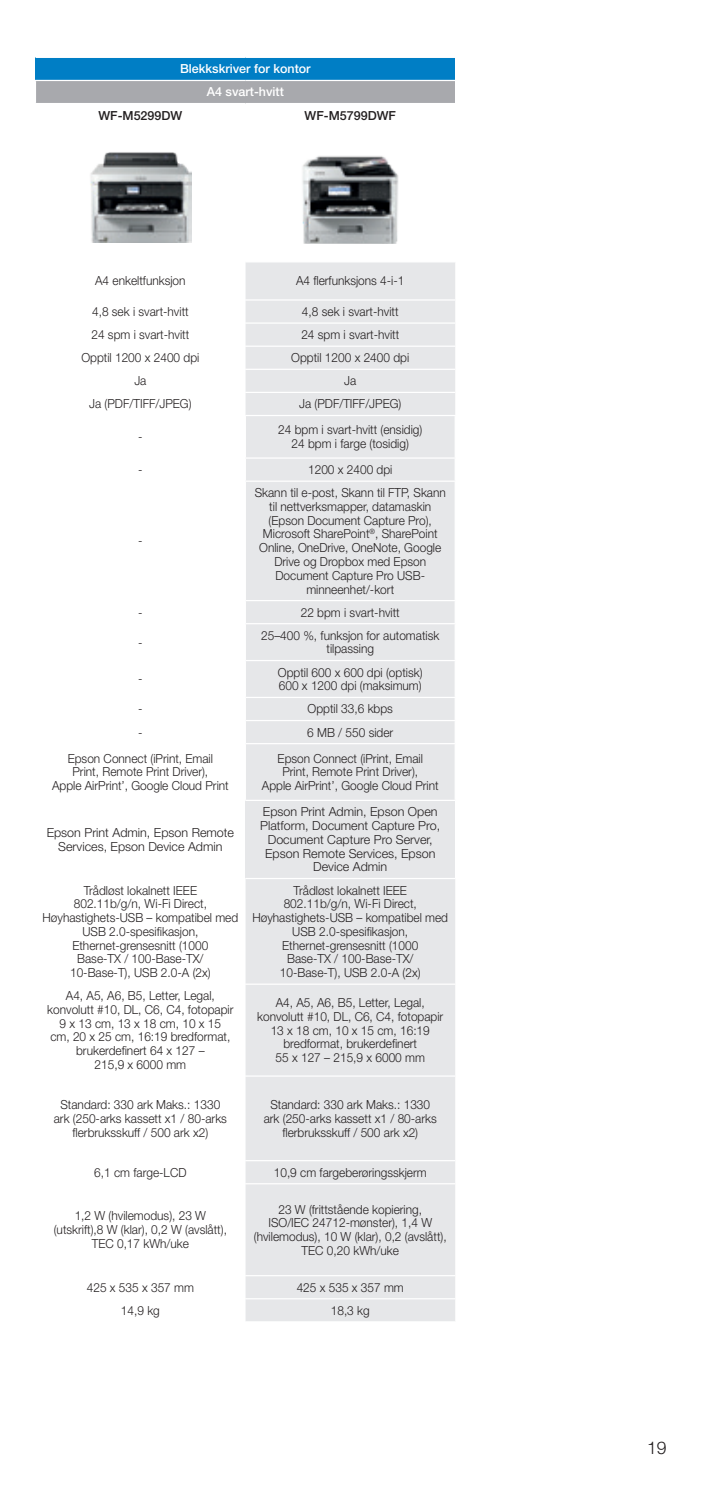
<style>
.page{position:relative;width:702px;height:1489px;background:#fff}
.page>*{position:absolute;margin:0;border:0;box-sizing:border-box;transform-origin:0 0}
.t1{font:300 17.5px "Helvetica Neue LT Pro";color:#231f20}
.t2{font:300 12.5px/13.8px "Helvetica Neue LT Pro";color:#231f20;text-align:center;scale:.95 1}
.t3{font:300 12.5px/13.8px "Helvetica Neue LT Pro";color:#231f20;text-align:center}
.t4{font:500 12.5px/23px "Helvetica Neue LT Pro";color:#fff;text-align:center}
.t5{font:500 12.5px "Helvetica Neue LT Pro";color:#231f20}
</style>
<div class="page">
<div style="left:35px;top:57px;width:420px;height:23px;background:#007ec5"></div>
<div style="left:35px;top:80px;width:420px;height:24px;background:#a8a9ad"></div>
<div style="left:245px;top:262px;width:210px;height:1059px;background:#e6e7e9"></div>
<div style="left:245px;top:800px;width:210px;height:78px;background:#e6e7e9"></div>
<hr style="left:35px;top:57px;width:210px;height:1px;background:#fff">
<hr style="left:245px;top:57px;width:210px;height:1px;background:#fff">
<hr style="left:35px;top:80px;width:210px;height:1px;background:#fff">
<hr style="left:245px;top:80px;width:210px;height:1px;background:#fff">
<hr style="left:35px;top:103px;width:210px;height:1px;background:#fff">
<hr style="left:245px;top:103px;width:210px;height:1px;background:#fff">
<hr style="left:245px;top:299px;width:210px;height:1px;background:#fff">
<hr style="left:245px;top:322px;width:210px;height:2px;background:#fff">
<hr style="left:245px;top:345px;width:210px;height:2px;background:#fff">
<hr style="left:245px;top:368px;width:210px;height:2px;background:#fff">
<hr style="left:245px;top:392px;width:210px;height:1px;background:#fff">
<hr style="left:245px;top:415px;width:211px;height:1px;background:#fff">
<hr style="left:245px;top:416px;width:1px;height:41px;background:#fff">
<hr style="left:454px;top:416px;width:2px;height:41px;background:#fff">
<hr style="left:245px;top:457px;width:211px;height:1px;background:#fff">
<svg style="left:245px;top:458px;width:1px;height:22px"></svg>
<hr style="left:454px;top:458px;width:2px;height:22px;background:#fff">
<hr style="left:245px;top:480px;width:211px;height:2px;background:#fff">
<hr style="left:245px;top:482px;width:1px;height:118px;background:#fff">
<hr style="left:454px;top:482px;width:2px;height:118px;background:#fff">
<hr style="left:245px;top:600px;width:211px;height:1px;background:#fff">
<svg style="left:245px;top:601px;width:1px;height:22px"></svg>
<hr style="left:454px;top:601px;width:2px;height:22px;background:#fff">
<hr style="left:245px;top:623px;width:211px;height:1px;background:#fff">
<hr style="left:245px;top:624px;width:1px;height:36px;background:#fff">
<hr style="left:454px;top:624px;width:2px;height:36px;background:#fff">
<hr style="left:245px;top:660px;width:211px;height:1px;background:#fff">
<hr style="left:245px;top:661px;width:1px;height:35px;background:#fff">
<hr style="left:454px;top:661px;width:2px;height:35px;background:#fff">
<hr style="left:245px;top:696px;width:211px;height:2px;background:#fff">
<hr style="left:454px;top:698px;width:2px;height:22px;background:#fff">
<hr style="left:245px;top:720px;width:211px;height:1px;background:#fff">
<svg style="left:245px;top:698px;width:1px;height:45px"></svg>
<hr style="left:454px;top:721px;width:2px;height:22px;background:#fff">
<hr style="left:245px;top:743px;width:211px;height:1px;background:#fff">
<hr style="left:245px;top:744px;width:1px;height:55px;background:#fff">
<hr style="left:454px;top:744px;width:2px;height:55px;background:#fff">
<hr style="left:245px;top:799px;width:211px;height:2px;background:#fff">
<hr style="left:245px;top:877px;width:210px;height:2px;background:#fff">
<hr style="left:245px;top:983px;width:210px;height:1px;background:#fff">
<hr style="left:245px;top:1075px;width:210px;height:1px;background:#fff">
<hr style="left:245px;top:1159px;width:210px;height:2px;background:#fff">
<hr style="left:245px;top:1183px;width:210px;height:1px;background:#fff">
<hr style="left:245px;top:1274px;width:210px;height:2px;background:#fff">
<hr style="left:245px;top:1297px;width:210px;height:2px;background:#fff">
<svg style="left:35px;top:81px;width:1px;height:22px"></svg>
<img style="left:90px;top:152px;width:101px;height:90px">
<img style="left:302px;top:156px;width:97px;height:88px">
<p class="t4" style="left:180px;top:57px;width:132px">Blekkskriver for kontor<br>A4 svart-hvitt</p>
<p class="t5" style="left:98px;top:108px;width:85px">WF-M5299DW</p>
<p class="t5" style="left:304px;top:108px;width:93px">WF-M5799DWF</p>
<p class="t2" style="left:95px;top:274px;width:97px">A4 enkeltfunksjon</p>
<p class="t2" style="left:296px;top:274px;width:116px">A4 flerfunksjons 4-i-1</p>
<p class="t2" style="left:92px;top:304px;width:103px">4,8 sek i svart-hvitt</p>
<p class="t2" style="left:302px;top:304px;width:103px">4,8 sek i svart-hvitt</p>
<p class="t2" style="left:91px;top:327px;width:104px">24 spm i svart-hvitt</p>
<p class="t2" style="left:301px;top:327px;width:104px">24 spm i svart-hvitt</p>
<p class="t2" style="left:81px;top:350px;width:126px">Opptil 1200 x 2400 dpi</p>
<p class="t2" style="left:291px;top:350px;width:126px">Opptil 1200 x 2400 dpi</p>
<p class="t2" style="left:134px;top:374px;width:14px">Ja</p>
<p class="t2" style="left:344px;top:374px;width:14px">Ja</p>
<p class="t2" style="left:89px;top:397px;width:109px">Ja (PDF/TIFF/JPEG)</p>
<p class="t2" style="left:299px;top:397px;width:109px">Ja (PDF/TIFF/JPEG)</p>
<p class="t2" style="left:138px;top:429px;width:6px">-</p>
<p class="t2" style="left:278px;top:423px;width:153px">24 bpm i svart-hvitt (ensidig)<br>24 bpm i farge (tosidig)</p>
<p class="t2" style="left:138px;top:462px;width:6px">-</p>
<p class="t2" style="left:308px;top:462px;width:90px">1200 x 2400 dpi</p>
<p class="t2" style="left:138px;top:533px;width:6px">-</p>
<p class="t2" style="left:255px;top:485px;width:203px">Skann til e-post, Skann til FTP, Skann til nettverksmapper, datamaskin (Epson Document Capture Pro),<br>Microsoft SharePoint<sup>®</sup>, SharePoint<br>Online, OneDrive, OneNote, Google<br>Drive og Dropbox med Epson<br>Document Capture Pro USB&shy;minneenhet/-kort</p>
<p class="t2" style="left:138px;top:605px;width:6px">-</p>
<p class="t2" style="left:301px;top:605px;width:106px">22 bpm i svart-hvitt</p>
<p class="t2" style="left:138px;top:635px;width:6px">-</p>
<p class="t2" style="left:261px;top:628px;width:189px">25–400 %, funksjon for automatisk tilpassing</p>
<p class="t2" style="left:138px;top:672px;width:6px">-</p>
<p class="t2" style="left:278px;top:665px;width:154px;text-align:left">Opptil 600 x 600 dpi (optisk)<br>600 x 1200 dpi (maksimum)</p>
<p class="t2" style="left:138px;top:701px;width:6px">-</p>
<p class="t2" style="left:307px;top:701px;width:91px">Opptil 33,6 kbps</p>
<p class="t2" style="left:138px;top:725px;width:6px">-</p>
<p class="t2" style="left:307px;top:725px;width:92px">6 MB / 550 sider</p>
<p class="t2" style="left:52px;top:751px;width:187px">Epson Connect (iPrint, Email<br>Print, Remote Print Driver),<br>Apple AirPrint’, Google Cloud Print</p>
<p class="t2" style="left:262px;top:751px;width:187px">Epson Connect (iPrint, Email<br>Print, Remote Print Driver),<br>Apple AirPrint’, Google Cloud Print</p>
<p class="t3" style="left:47px;top:825px;width:189px">Epson Print Admin, Epson Remote<br>Services, Epson Device Admin</p>
<p class="t3" style="left:260px;top:804px;width:181px">Epson Print Admin, Epson Open<br>Platform, Document Capture Pro,<br>Document Capture Pro Server,<br>Epson Remote Services, Epson<br>Device Admin</p>
<p class="t2" style="left:43px;top:882px;width:207px">Trådløst lokalnett IEEE<br>802.11b/g/n, Wi-Fi Direct,<br>Høyhastighets-USB – kompatibel med<br>USB 2.0-spesifikasjon,<br>Ethernet-grensesnitt (1000<br>Base-TX / 100-Base-TX/<br>10-Base-T), USB 2.0-A (2x)</p>
<p class="t2" style="left:252px;top:882px;width:207px">Trådløst lokalnett IEEE<br>802.11b/g/n, Wi-Fi Direct,<br>Høyhastighets-USB – kompatibel med<br>USB 2.0-spesifikasjon,<br>Ethernet-grensesnitt (1000<br>Base-TX / 100-Base-TX/<br>10-Base-T), USB 2.0-A (2x)</p>
<p class="t2" style="left:47px;top:988px;width:197px">A4, A5, A6, B5, Letter, Legal, konvolutt #10, DL, C6, C4, fotopapir<br>9 x 13 cm, 13 x 18 cm, 10 x 15<br>cm, 20 x 25 cm, 16:19 bredformat, brukerdefinert 64 x 127 –<br>215,9 x 6000 mm</p>
<p class="t2" style="left:257px;top:995px;width:197px">A4, A5, A6, B5, Letter, Legal, konvolutt #10, DL, C6, C4, fotopapir<br>13 x 18 cm, 10 x 15 cm, 16:19 bredformat, brukerdefinert<br>55 x 127 – 215,9 x 6000 mm</p>
<p class="t2" style="left:54px;top:1097px;width:184px">Standard: 330 ark Maks.: 1330 ark (250-arks kassett x1 / 80-arks flerbruksskuff / 500 ark x2)</p>
<p class="t2" style="left:264px;top:1097px;width:184px">Standard: 330 ark Maks.: 1330 ark (250-arks kassett x1 / 80-arks flerbruksskuff / 500 ark x2)</p>
<p class="t2" style="left:94px;top:1164px;width:99px">6,1 cm farge-LCD</p>
<p class="t2" style="left:274px;top:1164px;width:162px">10,9 cm fargeberøringsskjerm</p>
<p class="t2" style="left:54px;top:1208px;width:184px">1,2 W (hvilemodus), 23 W (utskrift),8 W (klar), 0,2 W (avslått),<br>TEC 0,17 kWh/uke</p>
<p class="t2" style="left:254px;top:1201px;width:204px">23 W (frittstående kopiering,<br>ISO/IEC 24712-mønster), 1,4 W (hvilemodus), 10 W (klar), 0,2 (avslått),<br>TEC 0,20 kWh/uke</p>
<p class="t2" style="left:87px;top:1279px;width:114px">425 x 535 x 357 mm</p>
<p class="t2" style="left:297px;top:1279px;width:114px">425 x 535 x 357 mm</p>
<p class="t2" style="left:121px;top:1303px;width:43px">14,9 kg</p>
<p class="t2" style="left:331px;top:1303px;width:43px">18,3 kg</p>
<h1 class="t1" style="left:647px;top:1436px;width:21px">19</h1>
</div>
